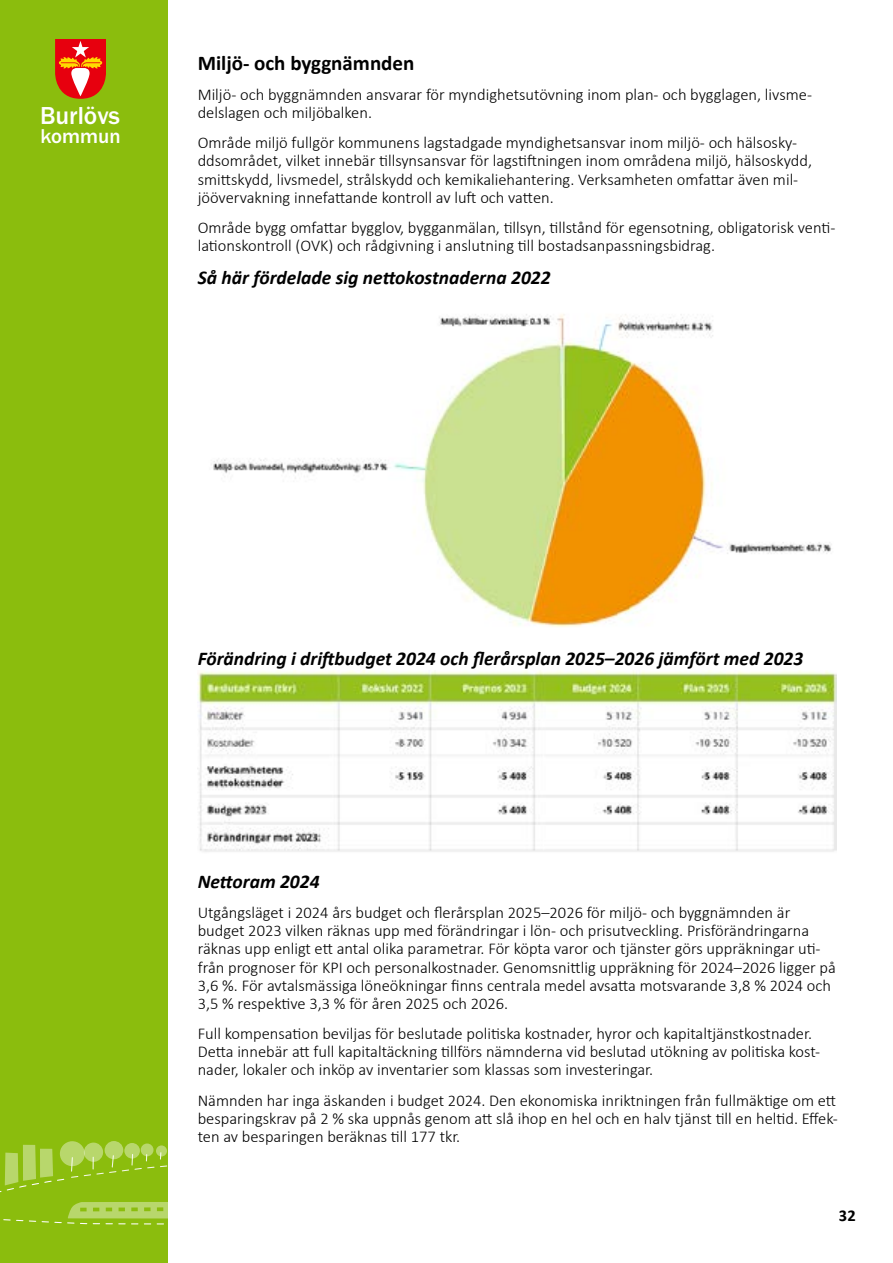
<style>
.page{position:relative;width:893px;height:1263px;background:#fff}
.page>*{position:absolute;margin:0;border:0;box-sizing:border-box;transform-origin:0 0}
.t1{font:500 25.35px "Franklin Gothic";color:#fff}
.t2{font:700 21px "Calibri";color:#000}
.t3{font:500 20.7px "Franklin Gothic";color:#fff}
.t4{font:italic 700 19.5px "Calibri";color:#000}
.t5{font:300 16.5px/18.1px "Calibri";color:#000}
.t6{font:700 16.5px "Calibri";color:#000}
</style>
<div class="page">
<div style="left:0;top:0;width:167px;height:1263px;background:#8bbd0d"></div>
<svg style="left:84px;top:1142px;width:19px;height:20px"></svg>
<svg style="left:60px;top:1141px;width:25px;height:25px"></svg>
<div style="left:105px;top:1141px;width:18px;height:18px;background:#b8d76c;border-radius:50%"></div>
<svg style="left:124px;top:1143px;width:16px;height:15px"></svg>
<svg style="left:141px;top:1143px;width:13px;height:13px"></svg>
<svg style="left:0;top:1145px;width:167px;height:80px"></svg>
<svg style="left:55px;top:39px;width:51px;height:60px;background:#e4482d"></svg>
<img style="left:213px;top:314px;width:619px;height:313px">
<img style="left:198px;top:671px;width:638px;height:181px">
<h1 class="t1" style="left:40px;top:100px;width:82px">Burlövs</h1>
<p class="t3" style="left:41px;top:123px;width:82px">kommun</p>
<p class="t2" style="left:198px;top:48px;width:218px">Miljö- och byggnämnden</p>
<p class="t5" style="left:198px;top:85px;width:616px">Miljö- och byggnämnden ansvarar för myndighetsutövning inom plan- och bygglagen, livsme&shy;delslagen och miljöbalken.</p>
<p class="t5" style="left:198px;top:133px;width:616px">Område miljö fullgör kommunens lagstadgade myndighetsansvar inom miljö- och hälsosky&shy;ddsområdet, vilket innebär tillsynsansvar för lagstiftningen inom områdena miljö, hälsoskydd, smittskydd, livsmedel, strålskydd och kemikaliehantering. Verksamheten omfattar även mil&shy;jöövervakning innefattande kontroll av luft och vatten.</p>
<p class="t5" style="left:198px;top:218px;width:639px">Område bygg omfattar bygglov, bygganmälan, tillsyn, tillstånd för egensotning, obligatorisk venti&shy;lationskontroll (OVK) och rådgivning i anslutning till bostadsanpassningsbidrag.</p>
<p class="t4" style="left:198px;top:266px;width:354px">Så här fördelade sig nettokostnaderna 2022</p>
<p class="t4" style="left:198px;top:646px;width:607px">Förändring i driftbudget 2024 och flerårsplan 2025–2026 jämfört med 2023</p>
<p class="t4" style="left:198px;top:869px;width:123px">Nettoram 2024</p>
<p class="t5" style="left:198px;top:903px;width:640px">Utgångsläget i 2024 års budget och flerårsplan 2025–2026 för miljö- och byggnämnden är budget 2023 vilken räknas upp med förändringar i lön- och prisutveckling. Prisförändringarna räknas upp enligt ett antal olika parametrar. För köpta varor och tjänster görs uppräkningar uti&shy;från prognoser för KPI och personalkostnader. Genomsnittlig uppräkning för 2024–2026 ligger på 3,6 %. För avtalsmässiga löneökningar finns centrala medel avsatta motsvarande 3,8 % 2024 och 3,5 % respektive 3,3 % för åren 2025 och 2026.</p>
<p class="t5" style="left:198px;top:1024px;width:624px">Full kompensation beviljas för beslutade politiska kostnader, hyror och kapitaltjänstkostnader.<br>Detta innebär att full kapitaltäckning tillförs nämnderna vid beslutad utökning av politiska kost&shy;nader, lokaler och inköp av inventarier som klassas som investeringar.</p>
<p class="t5" style="left:198px;top:1091px;width:642px;text-align:justify">Nämnden har inga äskanden i budget 2024. Den ekonomiska inriktningen från fullmäktige om ett besparingskrav på 2 % ska uppnås genom att slå ihop en hel och en halv tjänst till en heltid. Effek&shy;ten av besparingen beräknas till 177 tkr.</p>
<p class="t6" style="left:839px;top:1204px;width:18px">32</p>
</div>
